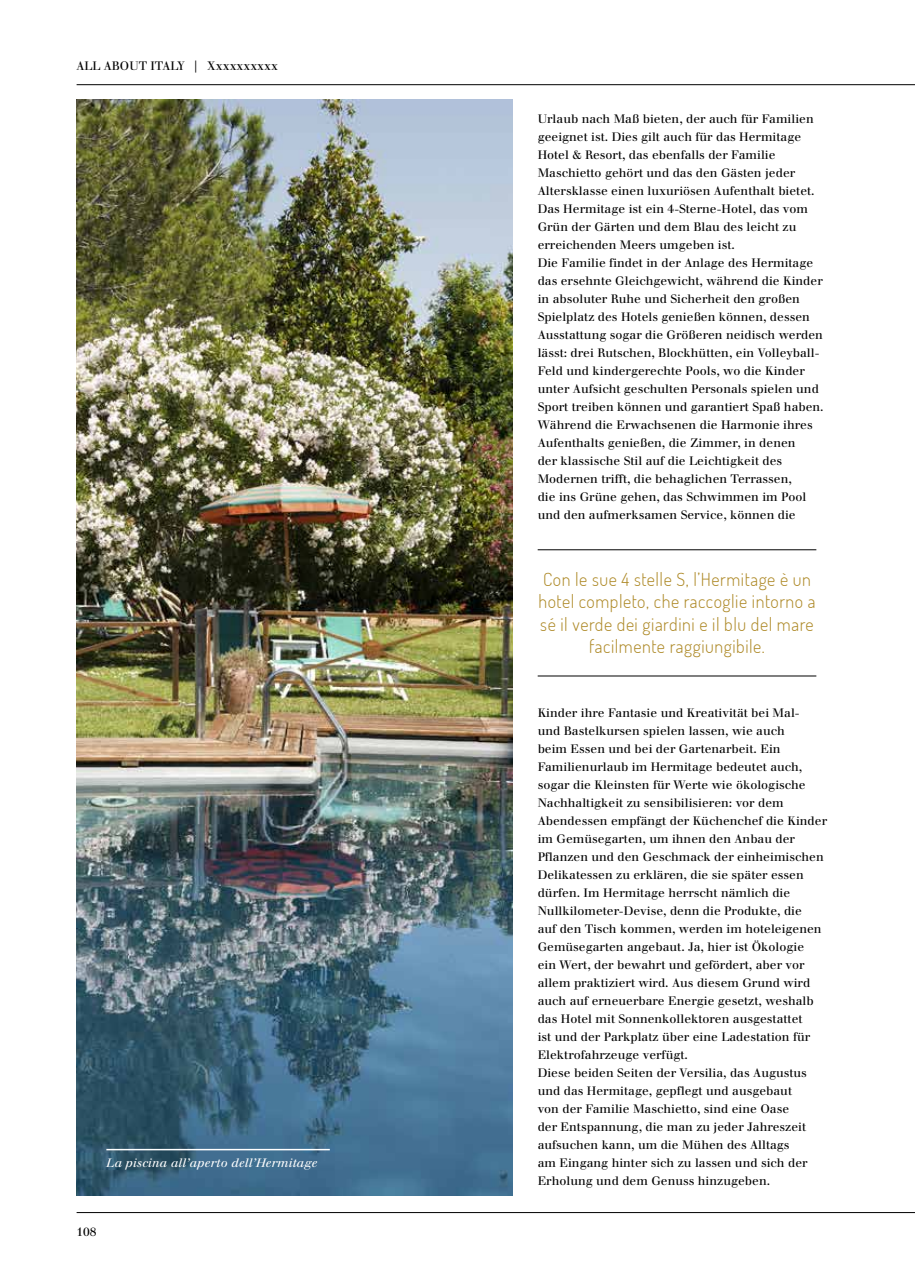
<style>
.page{position:relative;width:915px;height:1276px;background:#fff}
.page>*{position:absolute;margin:0;border:0;box-sizing:border-box;transform-origin:0 0}
.t1{font:300 18px/22.5px "Dosis";letter-spacing:.03em;color:#ad8825;text-align:center}
.t2{font:12px/18px "Justus";color:#000}
.t3{font:italic 12px "Justus";letter-spacing:.01em;color:#fff}
</style>
<div class="page">
<hr style="left:77px;top:1212px;width:837px;height:1px;background:#000">
<hr style="left:77px;top:84px;width:837px;height:1px;background:#000">
<hr style="left:537px;top:549px;width:279px;height:1px;background:#000">
<hr style="left:537px;top:676px;width:279px;height:1px;background:#000">
<img style="left:77px;top:100px;width:435px;height:1095px">
<hr style="left:106px;top:1149px;width:224px;height:1px;background:#fff">
<p class="t2" style="left:77px;top:57px;width:203px">ALL ABOUT ITALY | Xxxxxxxxxx</p>
<p class="t3" style="left:106px;top:1156px;width:213px">La piscina all’aperto dell’Hermitage</p>
<p class="t2" style="left:77px;top:1223px;width:22px">108</p>
<p class="t2" style="left:537px;top:110px;width:287px">Urlaub nach Maß bieten, der auch für Familien geeignet ist. Dies gilt auch für das Hermitage Hotel &amp; Resort, das ebenfalls der Familie Maschietto gehört und das den Gästen jeder Altersklasse einen luxuriösen Aufenthalt bietet.<br>Das Hermitage ist ein 4-Sterne-Hotel, das vom Grün der Gärten und dem Blau des leicht zu erreichenden Meers umgeben ist.<br>Die Familie findet in der Anlage des Hermitage das ersehnte Gleichgewicht, während die Kinder in absoluter Ruhe und Sicherheit den großen Spielplatz des Hotels genießen können, dessen Ausstattung sogar die Größeren neidisch werden lässt: drei Rutschen, Blockhütten, ein Volleyball-Feld und kindergerechte Pools, wo die Kinder unter Aufsicht geschulten Personals spielen und Sport treiben können und garantiert Spaß haben.<br>Während die Erwachsenen die Harmonie ihres Aufenthalts genießen, die Zimmer, in denen<br>der klassische Stil auf die Leichtigkeit des Modernen trifft, die behaglichen Terrassen,<br>die ins Grüne gehen, das Schwimmen im Pool und den aufmerksamen Service, können die</p>
<h1 class="t1" style="left:538px;top:567px;width:279px">Con le sue 4 stelle S, l’Hermitage è un hotel completo, che raccoglie intorno a sé il verde dei giardini e il blu del mare facilmente raggiungibile.</h1>
<p class="t2" style="left:537px;top:704px;width:291px">Kinder ihre Fantasie und Kreativität bei Mal-<br>und Bastelkursen spielen lassen, wie auch<br>beim Essen und bei der Gartenarbeit. Ein Familienurlaub im Hermitage bedeutet auch, sogar die Kleinsten für Werte wie ökologische Nachhaltigkeit zu sensibilisieren: vor dem Abendessen empfängt der Küchenchef die Kinder im Gemüsegarten, um ihnen den Anbau der Pflanzen und den Geschmack der einheimischen Delikatessen zu erklären, die sie später essen dürfen. Im Hermitage herrscht nämlich die Nullkilometer-Devise, denn die Produkte, die<br>auf den Tisch kommen, werden im hoteleigenen Gemüsegarten angebaut. Ja, hier ist Ökologie<br>ein Wert, der bewahrt und gefördert, aber vor allem praktiziert wird. Aus diesem Grund wird auch auf erneuerbare Energie gesetzt, weshalb das Hotel mit Sonnenkollektoren ausgestattet<br>ist und der Parkplatz über eine Ladestation für Elektrofahrzeuge verfügt.<br>Diese beiden Seiten der Versilia, das Augustus und das Hermitage, gepflegt und ausgebaut<br>von der Familie Maschietto, sind eine Oase<br>der Entspannung, die man zu jeder Jahreszeit aufsuchen kann, um die Mühen des Alltags<br>am Eingang hinter sich zu lassen und sich der Erholung und dem Genuss hinzugeben.</p>
</div>
